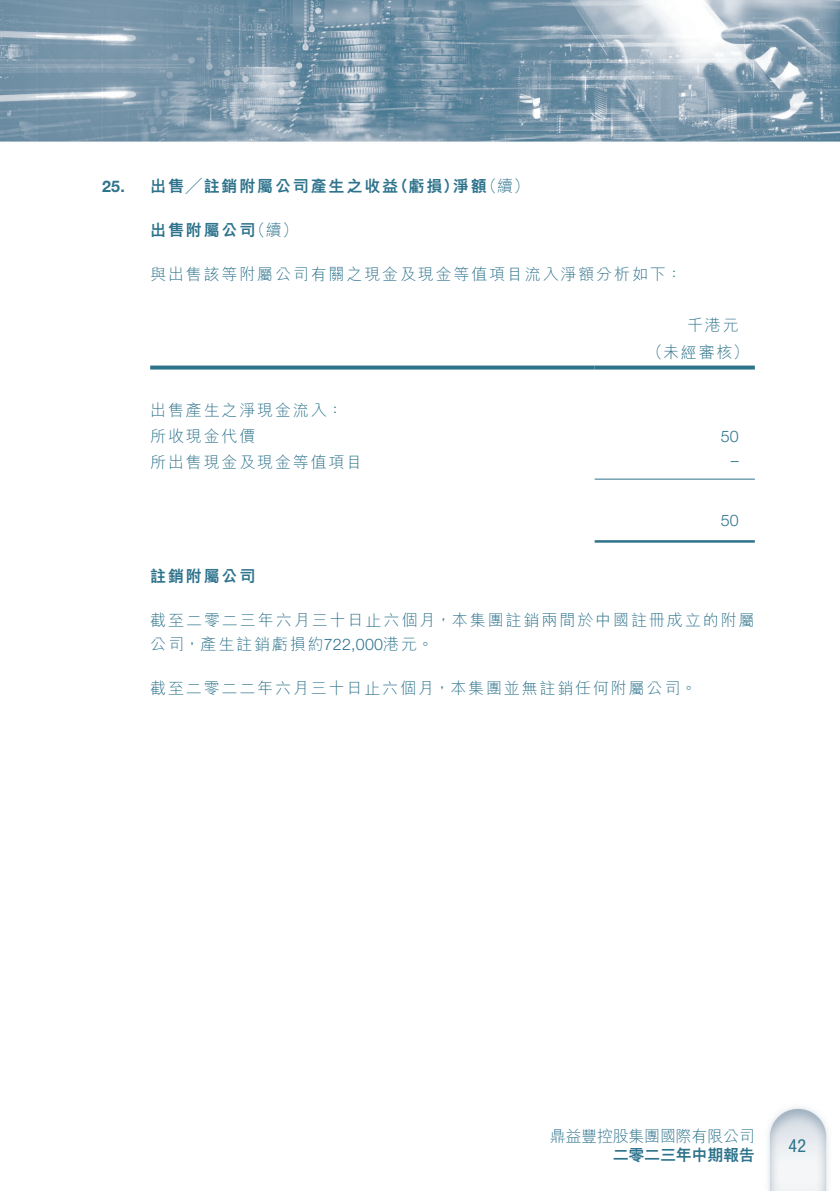
<style>
.page{position:relative;width:840px;height:1191px;background:#fff}
.page>*{position:absolute;margin:0;border:0;box-sizing:border-box;transform-origin:0 0}
.t1{font:condensed 18px "Helvetica Neue LT Std";color:#2e738c}
.t2{font:300 16px/26px "M Hei HK";letter-spacing:.115em;color:#2e738c}
.t3{font:800 16px "M Hei HK";letter-spacing:.115em;color:#2e738c}
.t4{font:300 16px "M Hei HK";letter-spacing:-.015em;color:#2e738c}
.t5{font:800 16px "M Hei HK";letter-spacing:-.015em;color:#2e738c}
.t6{font:300 16px "Helvetica Neue LT Std";color:#2e738c}
.t7{font:700 16px "Helvetica Neue LT Std";color:#2e738c}
.s1{font-family:"Helvetica Neue LT Std"}
</style>
<div class="page">
<img style="left:0;top:0;width:839px;height:1191px">
<svg style="left:150px;top:365px;width:444px;height:4px;background:#4b869c"></svg>
<svg style="left:594px;top:365px;width:160px;height:4px"></svg>
<hr style="left:594px;top:478px;width:160px;height:1px;background:#2e738c">
<hr style="left:594px;top:540px;width:160px;height:2px;background:#2e738c">
<p class="t7" style="left:102px;top:176px;width:24px">25.</p>
<p class="t3" style="left:150px;top:178px;width:249px">出售╱註銷附屬公司產生之收益</p>
<p class="t2" style="left:480px;top:173px;width:50px">（續(</p>
<p class="t3" style="left:452px;top:178px;width:35px">淨額</p>
<p class="t3" style="left:392px;top:178px;width:68px">（虧損）</p>
<p class="t2" style="left:249px;top:217px;width:50px">（續(</p>
<p class="t3" style="left:150px;top:222px;width:107px">出售附屬公司</p>
<p class="t2" style="left:150px;top:261px;width:533px">與出售該等附屬公司有關之現金及現金等值項目流入淨額分析如下：</p>
<p class="t2" style="left:646px;top:312px;width:103px;text-indent:40px">千港元（未經審核(</p>
<p class="t2" style="left:150px;top:396px;width:194px">出售產生之淨現金流入：</p>
<p class="t2" style="left:150px;top:422px;width:107px">所收現金代價</p>
<p class="t2" style="left:150px;top:448px;width:214px">所出售現金及現金等值項目</p>
<p class="t6" style="left:720px;top:426px;width:20px">50</p>
<p class="t6" style="left:730px;top:450px;width:9px">–</p>
<p class="t6" style="left:720px;top:510px;width:20px">50</p>
<p class="t3" style="left:150px;top:568px;width:107px">註銷附屬公司</p>
<p class="t2" style="left:150px;top:607px;width:605px;line-height:24px">截至二零二三年六月三十日止六個月，本集團註銷兩間於中國註冊成立的附屬公司，產生註銷虧損約<span class="s1">722,000</span>港元。</p>
<p class="t2" style="left:150px;top:674px;width:547px">截至二零二二年六月三十日止六個月，本集團並無註銷任何附屬公司。</p>
<p class="t4" style="left:549px;top:1127px;width:206px">鼎益豐控股集團國際有限公司</p>
<p class="t5" style="left:612px;top:1147px;width:143px">二零二三年中期報告</p>
<p class="t1" style="left:788px;top:1135px;width:19px">42</p>
</div>
